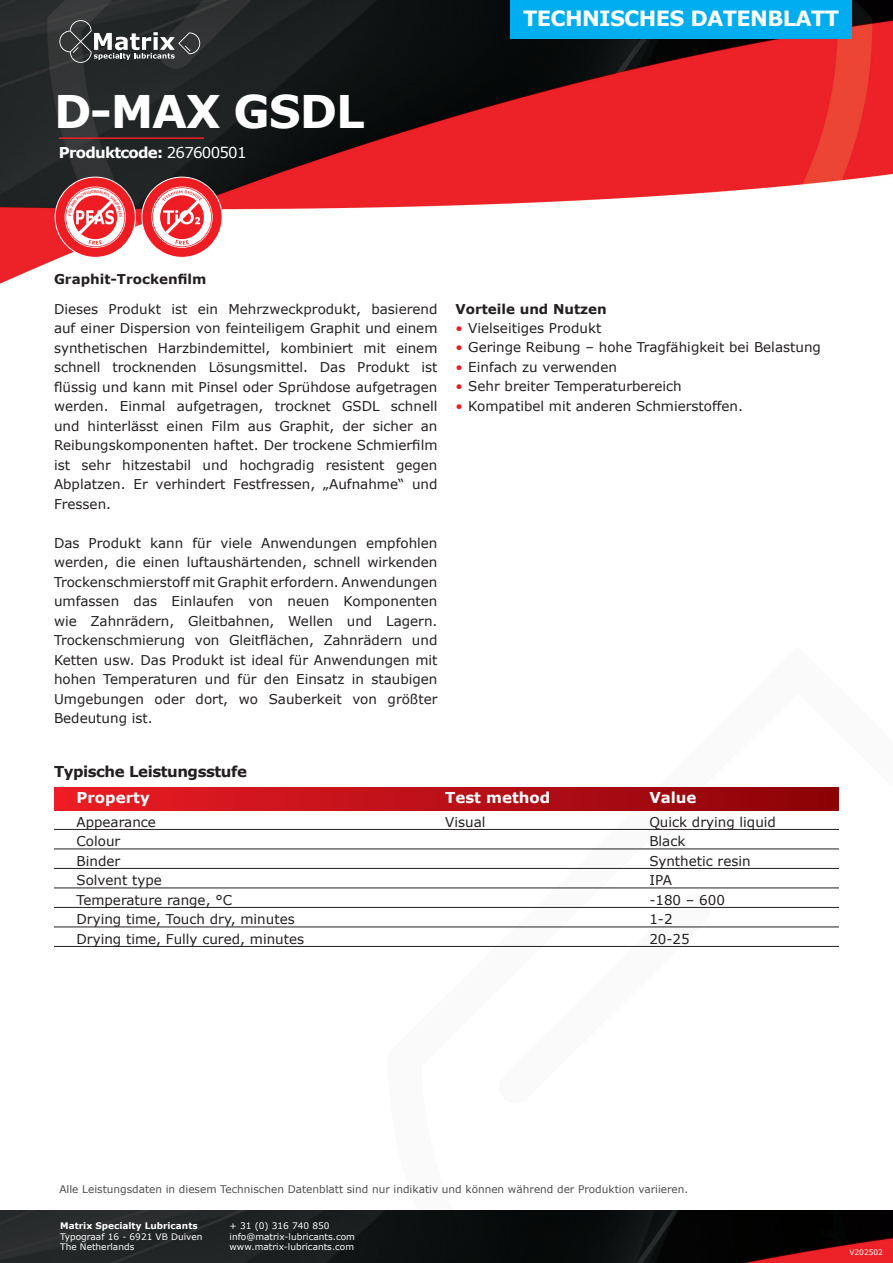
<style>
.page{position:relative;width:893px;height:1263px;background:#fff}
.page>*{position:absolute;margin:0;border:0;box-sizing:border-box;transform-origin:0 0}
.t1{font:700 45px "Verdana";letter-spacing:-.025em;color:#fff}
.t2{font:700 21px "Verdana";letter-spacing:-.03em;color:#fff}
.t3{font:700 15px "Verdana";color:#fff}
.t4{font:700 15px "Verdana";letter-spacing:-.03em;color:#231f20}
.t5{font:700 15px "Verdana";letter-spacing:-.05em;color:#fff}
.t6{font:13.5px/19.5px "Verdana";color:#231f20;text-align:justify}
.t7{font:700 13.5px "Verdana";color:#231f20}
.t8{font:10.5px "Verdana";color:#231f20}
.t9{font:9px/10.5px "Verdana";color:#fff}
.t10{font:700 9px "Verdana";color:#fff}
.t11{font:7.5px "Verdana";color:#fff}
.s1{font-weight:400}
.s2{color:#ee1d23}
</style>
<div class="page">
<img style="left:0;top:0;width:893px;height:284px">
<svg style="left:388px;top:810px;width:505px;height:401px"></svg>
<div style="left:510px;top:0;width:342px;height:38px;background:#00aeef"></div>
<svg style="left:59px;top:20px;width:141px;height:43px"></svg>
<img style="left:0;top:1211px;width:893px;height:52px">
<div style="left:54px;top:787px;width:785px;height:23px;background:linear-gradient(to right,#ec1d26,#8a0207)"></div>
<hr style="left:54px;top:829px;width:785px;height:1px;background:#231f20">
<hr style="left:54px;top:849px;width:785px;height:1px;background:#231f20">
<hr style="left:54px;top:868px;width:785px;height:1px;background:#231f20">
<hr style="left:54px;top:888px;width:785px;height:1px;background:#231f20">
<hr style="left:54px;top:907px;width:785px;height:1px;background:#231f20">
<hr style="left:54px;top:927px;width:785px;height:1px;background:#231f20">
<hr style="left:54px;top:946px;width:785px;height:1px;background:#231f20">
<hr style="left:59px;top:137px;width:145px;height:2px;background:#ee1d23">
<svg style="left:55px;top:177px;width:168px;height:81px"></svg>
<h1 class="t1" style="left:54px;top:83px;width:312px">D-MAX GSDL</h1>
<p class="t5" style="left:59px;top:143px;width:189px">Produktcode: <span class="s1">267600501</span></p>
<h2 class="t2" style="left:523px;top:5px;width:318px">TECHNISCHES DATENBLATT</h2>
<p class="t7" style="left:54px;top:270px;width:154px">Graphit-Trockenfilm</p>
<p class="t6" style="left:54px;top:299px;width:385px">Dieses Produkt ist ein Mehrzweckprodukt, basierend auf einer Dispersion von feinteiligem Graphit und einem synthetischen Harzbindemittel, kombiniert mit einem schnell trocknenden Lösungsmittel. Das Produkt ist flüssig und kann mit Pinsel oder Sprühdose aufgetragen werden. Einmal aufgetragen, trocknet GSDL schnell und hinterlässt einen Film aus Graphit, der sicher an Reibungskomponenten haftet. Der trockene Schmierfilm ist sehr hitzestabil und hochgradig resistent gegen Abplatzen. Er verhindert Festfressen, „Aufnahme“ und Fressen.</p>
<p class="t6" style="left:54px;top:533px;width:385px">Das Produkt kann für viele Anwendungen empfohlen werden, die einen luftaushärtenden, schnell wirkenden Trockenschmierstoff mit Graphit erfordern. Anwendungen umfassen das Einlaufen von neuen Komponenten wie Zahnrädern, Gleitbahnen, Wellen und Lagern.<br>Trockenschmierung von Gleitflächen, Zahnrädern und Ketten usw. Das Produkt ist ideal für Anwendungen mit hohen Temperaturen und für den Einsatz in staubigen Umgebungen oder dort, wo Sauberkeit von größter Bedeutung ist.</p>
<p class="t7" style="left:455px;top:300px;width:153px">Vorteile und Nutzen</p>
<p class="t6" style="left:455px;top:318px;width:147px"><span class="s2">•</span> Vielseitiges Produkt</p>
<p class="t6" style="left:455px;top:338px;width:367px"><span class="s2">•</span> Geringe Reibung – hohe Tragfähigkeit bei Belastung</p>
<p class="t6" style="left:455px;top:357px;width:163px"><span class="s2">•</span> Einfach zu verwenden</p>
<p class="t6" style="left:455px;top:377px;width:228px"><span class="s2">•</span> Sehr breiter Temperaturbereich</p>
<p class="t6" style="left:455px;top:396px;width:289px"><span class="s2">•</span> Kompatibel mit anderen Schmierstoffen.</p>
<p class="t4" style="left:54px;top:762px;width:195px">Typische Leistungsstufe</p>
<p class="t3" style="left:76px;top:788px;width:75px">Property</p>
<p class="t3" style="left:445px;top:788px;width:107px">Test method</p>
<p class="t3" style="left:649px;top:788px;width:49px">Value</p>
<p class="t6" style="left:76px;top:812px;width:81px">Appearance</p>
<p class="t6" style="left:445px;top:812px;width:42px">Visual</p>
<p class="t6" style="left:649px;top:812px;width:128px">Quick drying liquid</p>
<p class="t6" style="left:76px;top:832px;width:45px">Colour</p>
<p class="t6" style="left:649px;top:832px;width:38px">Black</p>
<p class="t6" style="left:76px;top:851px;width:45px">Binder</p>
<p class="t6" style="left:649px;top:851px;width:103px">Synthetic resin</p>
<p class="t6" style="left:76px;top:871px;width:87px">Solvent type</p>
<p class="t6" style="left:649px;top:871px;width:24px">IPA</p>
<p class="t6" style="left:76px;top:890px;width:157px">Temperature range, °C</p>
<p class="t6" style="left:649px;top:890px;width:77px">-180 – 600</p>
<p class="t6" style="left:76px;top:910px;width:220px">Drying time, Touch dry, minutes</p>
<p class="t6" style="left:649px;top:910px;width:25px">1-2</p>
<p class="t6" style="left:76px;top:929px;width:229px">Drying time, Fully cured, minutes</p>
<p class="t6" style="left:649px;top:929px;width:42px">20-25</p>
<p class="t8" style="left:59px;top:1183px;width:630px">Alle Leistungsdaten in diesem Technischen Datenblatt sind nur indikativ und können während der Produktion variieren.</p>
<p class="t10" style="left:60px;top:1220px;width:139px">Matrix Specialty Lubricants</p>
<p class="t9" style="left:60px;top:1231px;width:144px">Typograaf 16 - 6921 VB Duiven<br>The Netherlands</p>
<p class="t9" style="left:230px;top:1221px;width:127px">+ 31 (0) 316 740 850 info@matrix-lubricants.com www.matrix-lubricants.com</p>
<p class="t11" style="left:849px;top:1247px;width:35px">V202502</p>
</div>
